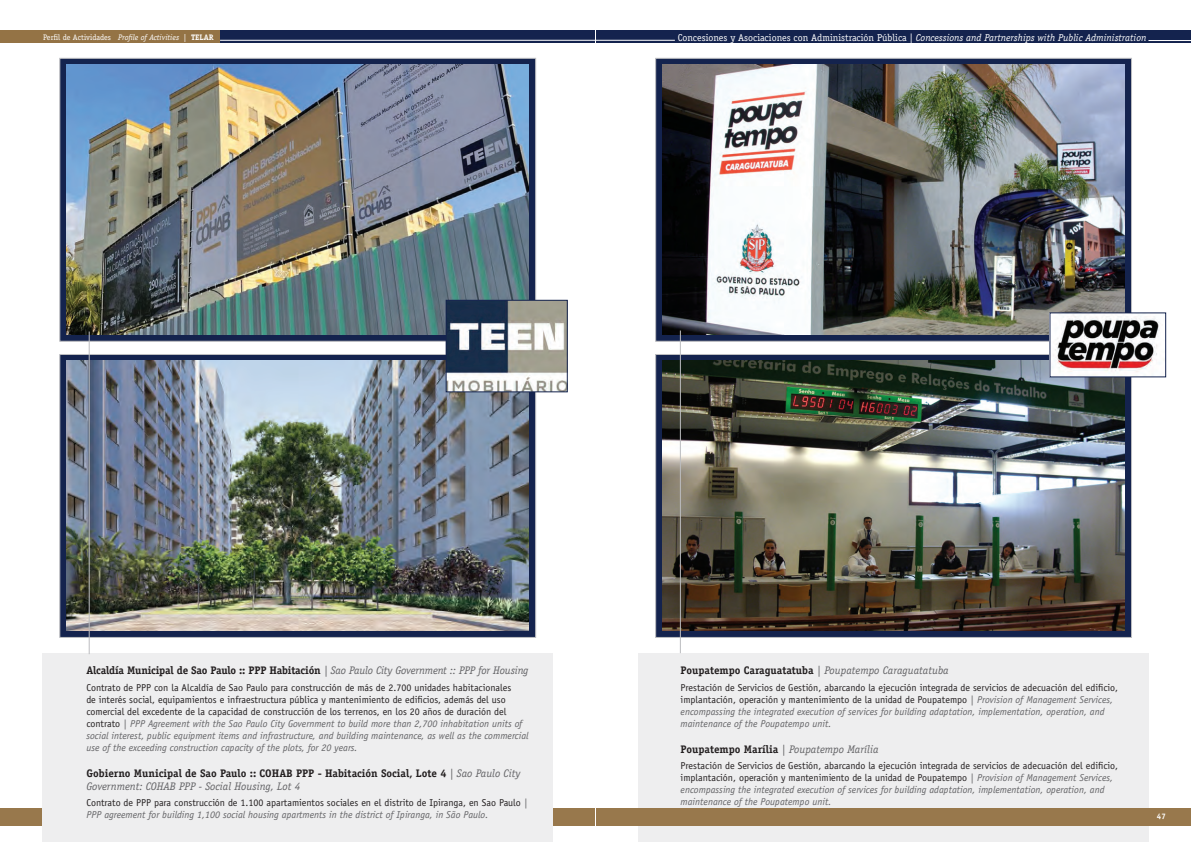
<style>
.page{position:relative;width:1191px;height:842px;background:#fff}
.page>*{position:absolute;margin:0;border:0;box-sizing:border-box;transform-origin:0 0}
.t1{font:700 11px/13.2px "Officina Serif Std";color:#231f20}
.t2{font:italic 11px "Officina Serif Std";color:#636366}
.t3{font:10px/12px "Officina Sans Std";color:#231f20}
.t4{font:italic 10px/12px "Officina Sans Std";color:#636366}
.t5{font:italic 10px "Officina Serif Std";color:#fff}
.t6{font:8px "Officina Serif Std";color:#fff}
.t7{font:700 8px "Officina Serif Std";color:#fff}
.s1{font-style:italic}
.s2{font-weight:700}
.s3{font-style:normal}
.s4{font-weight:400;font-style:italic;color:#636366}
.s5{font-style:italic;color:#636366}
.s6{font-weight:700;font-style:normal;color:#231f20}
.s7{font-style:normal;color:#231f20}
</style>
<div class="page">
<div style="left:596px;top:808px;width:595px;height:18px;background:#98784c"></div>
<div style="left:0;top:808px;width:595px;height:18px;background:#98784c"></div>
<div style="left:146px;top:30px;width:449px;height:13px;background:#14234e"></div>
<div style="left:596px;top:30px;width:595px;height:13px;background:#14234e"></div>
<div style="left:0;top:30px;width:220px;height:13px;background:#947345"></div>
<hr style="left:220px;top:40px;width:375px;height:1px;background:#fff">
<div style="left:638px;top:653px;width:510px;height:155px;background:#eeeeef"></div>
<div style="left:638px;top:826px;width:510px;height:16px;background:#eeeeef"></div>
<div style="left:43px;top:653px;width:510px;height:189px;background:#eeeeef"></div>
<div style="left:60px;top:58px;width:476px;height:283px;background:#14234e;border:1px solid #bcbdc0"></div>
<div style="left:655px;top:58px;width:476px;height:283px;background:#14234e;border:1px solid #bcbdc0"></div>
<div style="left:60px;top:354px;width:476px;height:284px;background:#14234e;border:1px solid #bcbdc0"></div>
<div style="left:655px;top:354px;width:476px;height:284px;background:#14234e;border:1px solid #bcbdc0"></div>
<img style="left:67px;top:65px;width:462px;height:270px">
<img style="left:662px;top:65px;width:462px;height:270px">
<img style="left:662px;top:361px;width:462px;height:270px">
<img style="left:67px;top:361px;width:462px;height:270px">
<hr style="left:680px;top:330px;width:1px;height:323px;background:#bcbdc0">
<hr style="left:89px;top:331px;width:1px;height:323px;background:#bcbdc0">
<img style="left:447px;top:302px;width:119px;height:88px">
<div style="left:445px;top:300px;width:123px;height:92px;border:1px solid #14234e"></div>
<hr style="left:595px;top:40px;width:80px;height:1px;background:#fff">
<hr style="left:1148px;top:40px;width:43px;height:1px;background:#fff">
<img style="left:1051px;top:314px;width:108px;height:61px">
<div style="left:1049px;top:312px;width:117px;height:65px;border:1px solid #14234e"></div>
<p class="t6" style="left:43px;top:32px;width:172px">Perfil de Actividades <span class="s1">Profile of Activities</span> | <span class="s2">TELAR</span></p>
<p class="t5" style="left:677px;top:31px;width:470px"><span class="s3">Concesiones y Asociaciones con Administración Pública |</span> Concessions and Partnerships with Public Administration</p>
<p class="t1" style="left:86px;top:664px;width:444px">Alcaldía Municipal de Sao Paulo :: PPP Habitación <span class="s4">| Sao Paulo City Government :: PPP for Housing</span></p>
<p class="t3" style="left:86px;top:681px;width:444px">Contrato de PPP con la Alcaldía de Sao Paulo para construcción de más de 2.700 unidades habitacionales<br>de interés social, equipamientos e infraestructura pública y mantenimiento de edificios, además del uso comercial del excedente de la capacidad de construcción de los terrenos, en los 20 años de duración del contrato <span class="s5">| PPP Agreement with the Sao Paulo City Government to build more than 2,700 inhabitation units of social interest, public equipment items and infrastructure, and building maintenance, as well as the commercial use of the exceeding construction capacity of the plots, for 20 years.</span></p>
<p class="t1" style="left:86px;top:766px;width:436px">Gobierno Municipal de Sao Paulo :: COHAB PPP - Habitación Social, Lote 4 <span class="s4">| Sao Paulo City<br>Government: COHAB PPP - Social Housing, Lot 4</span></p>
<p class="t3" style="left:86px;top:797px;width:443px">Contrato de PPP para construcción de 1.100 apartamientos sociales en el distrito de Ipiranga, en Sao Paulo <span class="s5">|<br>PPP agreement for building 1,100 social housing apartments in the district of Ipiranga, in São Paulo.</span></p>
<p class="t2" style="left:680px;top:664px;width:270px"><span class="s6">Poupatempo Caraguatatuba</span> | Poupatempo Caraguatatuba</p>
<p class="t4" style="left:680px;top:681px;width:439px"><span class="s7">Prestación de Servicios de Gestión, abarcando la ejecución integrada de servicios de adecuación del edificio, implantación, operación y mantenimiento de la unidad de Poupatempo</span> | Provision of Management Services, encompassing the integrated execution of services for building adaptation, implementation, operation, and maintenance of the Poupatempo unit.</p>
<p class="t2" style="left:680px;top:743px;width:200px"><span class="s6">Poupatempo Marília</span> | Poupatempo Marília</p>
<p class="t4" style="left:680px;top:760px;width:439px"><span class="s7">Prestación de Servicios de Gestión, abarcando la ejecución integrada de servicios de adecuación del edificio, implantación, operación y mantenimiento de la unidad de Poupatempo</span> | Provision of Management Services, encompassing the integrated execution of services for building adaptation, implementation, operation, and maintenance of the Poupatempo unit.</p>
<p class="t7" style="left:1157px;top:812px;width:10px">47</p>
</div>
